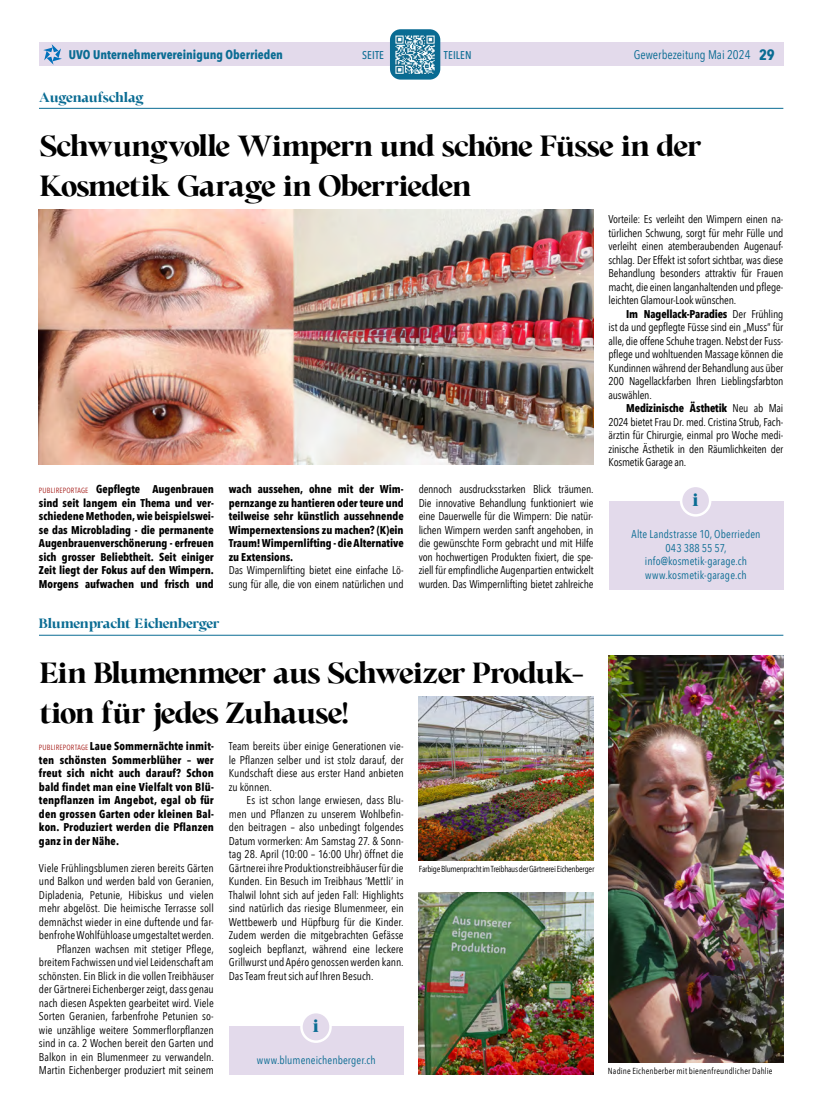
<style>
.page{position:relative;width:833px;height:1117px;background:#fff}
.page>*{position:absolute;margin:0;border:0;box-sizing:border-box;transform-origin:0 0}
.t1{font:700 32.5px/40.5px "Cita Pro";letter-spacing:-.04em;color:#000}
.t2{font:700 20px "Cita Pro";color:#0a6c93}
.t3{font:700 15px "Cita Pro";letter-spacing:-.03em;color:#0a6c93}
.t4{font:700 12.5px "Avenir Next Condensed";color:#0a6c93}
.t5{font:12.5px "Avenir Next Condensed";color:#0a6c93}
.t6{font:11.25px/13.5px "Avenir Next Condensed";letter-spacing:-.005em;color:#000;text-align:justify}
.t7{font:700 11.25px/13.5px "Avenir Next Condensed";letter-spacing:-.005em;color:#000;text-align:justify}
.t8{font:11.25px/13.5px "Avenir Next Condensed";letter-spacing:.01em;color:#0a6c93;text-align:center}
.t9{font:500 11.25px "Avenir Next Condensed";letter-spacing:.005em;color:#0a6c93}
.t10{font:8.75px "Avenir Next Condensed";letter-spacing:-.025em;color:#000}
.t11{font:8.75px "Avenir Next Condensed";letter-spacing:.015em;color:#000}
.s1{font-weight:700;font-size:15px}
.s2{font-weight:400;font-size:7.5px;color:#a51b17}
.s3{font-weight:700}
</style>
<div class="page">
<div style="left:39px;top:43px;width:744px;height:23px;background:#e3daeb"></div>
<svg style="left:43px;top:44px;width:19px;height:21px"></svg>
<div style="left:390px;top:29px;width:50px;height:51px;background:#0a6c93;border-radius:11px"></div>
<hr style="left:39px;top:108px;width:744px;height:1px;background:#0a6c93">
<hr style="left:39px;top:634px;width:744px;height:1px;background:#0a6c93">
<div style="left:608px;top:501px;width:175px;height:33px;background:#e3daeb"></div>
<div style="left:608px;top:529px;width:175px;height:33px;background:#e3daeb"></div>
<div style="left:608px;top:556px;width:175px;height:33px;background:#e3daeb"></div>
<div style="left:681px;top:486px;width:29px;height:29px;background:#e3daeb;border-radius:50%"></div>
<div style="left:680px;top:484px;width:31px;height:32px;border:2px solid #fff;border-radius:50%"></div>
<div style="left:229px;top:1026px;width:175px;height:33px;background:#e3daeb"></div>
<div style="left:229px;top:1041px;width:175px;height:33px;background:#e3daeb"></div>
<div style="left:301px;top:1011px;width:29px;height:30px;background:#e3daeb;border-radius:50%"></div>
<div style="left:300px;top:1010px;width:32px;height:32px;border:2px solid #fff;border-radius:50%"></div>
<img style="left:39px;top:210px;width:554px;height:255px">
<img style="left:419px;top:696px;width:175px;height:164px">
<img style="left:419px;top:892px;width:175px;height:181px">
<img style="left:608px;top:655px;width:175px;height:408px">
<img style="left:395px;top:35px;width:40px;height:39px">
<p class="t4" style="left:69px;top:47px;width:216px">UVO Unternehmervereinigung Oberrieden</p>
<p class="t9" style="left:362px;top:48px;width:23px">SEITE</p>
<p class="t9" style="left:444px;top:48px;width:29px">TEILEN</p>
<p class="t5" style="left:634px;top:44px;width:143px">Gewerbezeitung Mai 2024 <span class="s1">29</span></p>
<h3 class="t3" style="left:39px;top:87px;width:106px">Augenaufschlag</h3>
<h1 class="t1" style="left:39px;top:125px;width:664px">Schwungvolle Wimpern und schöne Füsse in der<br>Kosmetik Garage in Oberrieden</h1>
<p class="t7" style="left:39px;top:482px;width:176px"><span class="s2">PUBLIREPORTAGE</span> Gepflegte Augenbrauen sind seit langem ein Thema und ver&shy;schiedene Methoden, wie beispielswei&shy;se das Microblading - die permanente Augenbrauenverschönerung - erfreuen sich grosser Beliebtheit. Seit einiger Zeit liegt der Fokus auf den Wimpern.<br>Morgens aufwachen und frisch und</p>
<p class="t7" style="left:229px;top:482px;width:176px">wach aussehen, ohne mit der Wim&shy;pernzange zu hantieren oder teure und teilweise sehr künstlich aussehnende Wimpernextensions zu machen? (K)ein Traum!Wimpernlifting - die Alternative zu Extensions.</p>
<p class="t6" style="left:229px;top:563px;width:176px">Das Wimpernlifting bietet eine einfache Lö&shy;sung für alle, die von einem natürlichen und</p>
<h3 class="t3" style="left:39px;top:614px;width:182px">Blumenpracht Eichenberger</h3>
<p class="t6" style="left:419px;top:482px;width:176px">dennoch ausdrucksstarken Blick träumen.<br>Die innovative Behandlung funktioniert wie eine Dauerwelle für die Wimpern: Die natür&shy;lichen Wimpern werden sanft angehoben, in die gewünschte Form gebracht und mit Hilfe von hochwertigen Produkten fixiert, die spe&shy;ziell für empfindliche Augenpartien entwickelt wurden. Das Wimpernlifting bietet zahlreiche</p>
<h1 class="t1" style="left:39px;top:651px;width:546px">Ein Blumenmeer aus Schweizer Produk&shy;tion für jedes Zuhause!</h1>
<p class="t7" style="left:39px;top:739px;width:176px"><span class="s2">PUBLIREPORTAGE</span> Laue Sommernächte inmit&shy;ten schönsten Sommerblüher – wer freut sich nicht auch darauf? Schon bald findet man eine Vielfalt von Blü&shy;tenpflanzen im Angebot, egal ob für den grossen Garten oder kleinen Bal&shy;kon. Produziert werden die Pflanzen ganz in der Nähe.</p>
<p class="t6" style="left:39px;top:860px;width:176px;text-align:right">Viele Frühlingsblumen zieren bereits Gärten und Balkon und werden bald von Geranien, Dipladenia, Petunie, Hibiskus und vielen mehr abgelöst. Die heimische Terrasse soll demnächst wieder in eine duftende und far&shy;benfrohe Wohlfühloase umgestaltet werden.<br>Pflanzen wachsen mit stetiger Pflege, breitem Fachwissen und viel Leidenschaft am schönsten. Ein Blick in die vollen Treibhäuser der Gärtnerei Eichenberger zeigt, dass genau nach diesen Aspekten gearbeitet wird. Viele Sorten Geranien, farbenfrohe Petunien so&shy;wie unzählige weitere Sommerflorpflanzen sind in ca. 2 Wochen bereit den Garten und Balkon in ein Blumenmeer zu verwandeln.<br>Martin Eichenberger produziert mit seinem</p>
<p class="t6" style="left:229px;top:738px;width:176px">Team bereits über einige Generationen vie&shy;le Pflanzen selber und ist stolz darauf, der Kundschaft diese aus erster Hand anbieten zu können.</p>
<p class="t6" style="left:229px;top:792px;width:176px;text-indent:18px">Es ist schon lange erwiesen, dass Blu&shy;men und Pflanzen zu unserem Wohlbefin&shy;den beitragen – also unbedingt folgendes Datum vormerken: Am Samstag 27. &amp; Sonn&shy;tag 28. April (10:00 – 16:00 Uhr) öffnet die Gärtnerei ihre Produktionstreibhäuser für die Kunden. Ein Besuch im Treibhaus ‘Mettli’ in Thalwil lohnt sich auf jeden Fall: Highlights sind natürlich das riesige Blumenmeer, ein Wettbewerb und Hüpfburg für die Kinder.<br>Zudem werden die mitgebrachten Gefässe sogleich bepflanzt, während eine leckere Grillwurst und Apéro genossen werden kann.<br>Das Team freut sich auf Ihren Besuch.</p>
<h2 class="t2" style="left:312px;top:1012px;width:8px">i</h2>
<p class="t8" style="left:257px;top:1052px;width:120px">www.blumeneichenberger.ch</p>
<p class="t10" style="left:419px;top:860px;width:177px">Farbige Blumenpracht im Treibhaus der Gärtnerei Eichenberger</p>
<p class="t6" style="left:608px;top:212px;width:176px">Vorteile: Es verleiht den Wimpern einen na&shy;türlichen Schwung, sorgt für mehr Fülle und verleiht einen atemberaubenden Augenauf&shy;schlag. Der Effekt ist sofort sichtbar, was diese Behandlung besonders attraktiv für Frauen macht, die einen langanhaltenden und pflege&shy;leichten Glamour-Look wünschen.</p>
<p class="t6" style="left:608px;top:306px;width:176px;text-indent:18px"><span class="s3">Im Nagellack-Paradies</span> Der Frühling ist da und gepflegte Füsse sind ein „Muss“ für alle, die offene Schuhe tragen. Nebst der Fuss&shy;pflege und wohltuenden Massage können die Kundinnen während der Behandlung aus über 200 Nagellackfarben Ihren Lieblingsfarbton auswählen.</p>
<p class="t6" style="left:608px;top:401px;width:176px;text-indent:18px"><span class="s3">Medizinische Ästhetik</span> Neu ab Mai 2024 bietet Frau Dr. med. Cristina Strub, Fach&shy;ärztin für Chirurgie, einmal pro Woche medi&shy;zinische Ästhetik in den Räumlichkeiten der Kosmetik Garage an.</p>
<h2 class="t2" style="left:692px;top:487px;width:8px">i</h2>
<p class="t8" style="left:631px;top:527px;width:130px">Alte Landstrasse 10, Oberrieden<br>043 388 55 57, info@kosmetik-garage.ch www.kosmetik-garage.ch</p>
<p class="t11" style="left:608px;top:1063px;width:166px">Nadine Eichenberber mit bienenfreundlicher Dahlie</p>
</div>
